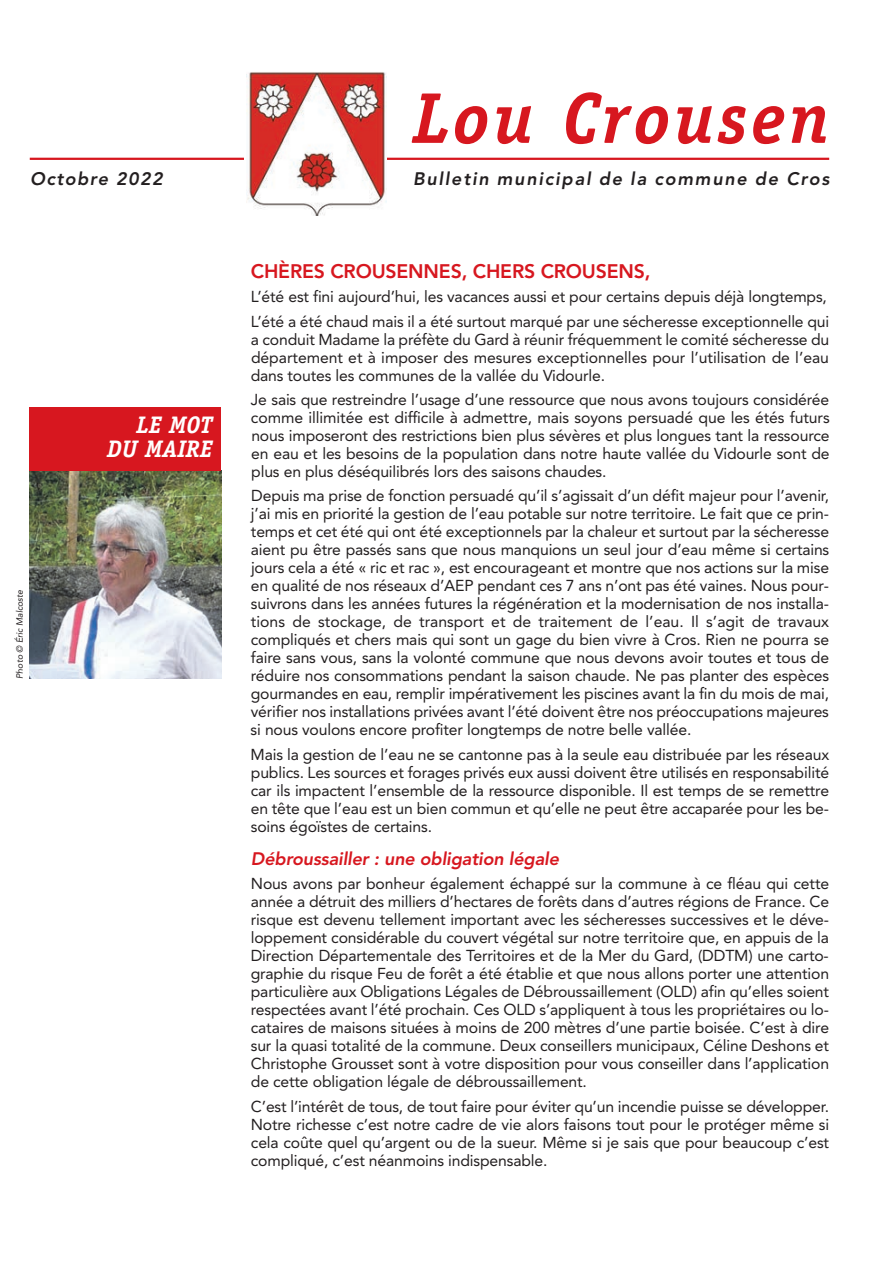
<style>
.page{position:relative;width:893px;height:1263px;background:#fff}
.page>*{position:absolute;margin:0;border:0;box-sizing:border-box;transform-origin:0 0}
.t1{font:italic 700 72px "Officina Serif";letter-spacing:.05em;color:#d7171f}
.t2{font:italic 700 24px/24px "Officina Serif";color:#fff;text-align:right}
.t3{font:800 19.5px "Avenir";letter-spacing:-.01em;color:#d7171f}
.t4{font:italic 800 18px "Avenir";letter-spacing:.095em;color:#231f20}
.t5{font:italic 800 18px "Avenir";letter-spacing:-.01em;color:#d7171f}
.t6{font:italic 800 18px "Avenir";letter-spacing:.075em;color:#231f20}
.t7{font:15.75px/18px "Avenir";letter-spacing:-.01em;color:#231f20;text-align:justify}
.t8{font:italic 9px "Avenir";letter-spacing:-.01em;color:#231f20}
</style>
<div class="page">
<hr style="left:30px;top:158px;width:799px;height:2px;background:#d7171f">
<img style="left:246px;top:72px;width:141px;height:144px">
<img style="left:30px;top:471px;width:191px;height:208px">
<div style="left:30px;top:407px;width:191px;height:64px;background:#d7171f"></div>
<h1 class="t1" style="left:413px;top:91px;width:418px">Lou Crousen</h1>
<p class="t6" style="left:30px;top:168px;width:134px">Octobre 2022</p>
<p class="t4" style="left:413px;top:168px;width:418px">Bulletin municipal de la commune de Cros</p>
<p class="t8" style="left:14px;top:679px;width:90px;rotate:-90deg">Photo © Éric Malcoste</p>
<h2 class="t2" style="left:107px;top:415px;width:107px">LE MOT<br>DU MAIRE</h2>
<p class="t3" style="left:251px;top:256px;width:401px">CHÈRES CROUSENNES, CHERS CROUSENS,</p>
<p class="t7" style="left:251px;top:284px;width:580px;line-height:24.5px">L’été est fini aujourd’hui, les vacances aussi et pour certains depuis déjà longtemps,<br>L’été a été chaud mais il a été surtout marqué par une sécheresse exceptionnelle qui</p>
<p class="t7" style="left:251px;top:330px;width:580px">a conduit Madame la préfète du Gard à réunir fréquemment le comité sécheresse du département et à imposer des mesures exceptionnelles pour l’utilisation de l’eau dans toutes les communes de la vallée du Vidourle.</p>
<p class="t7" style="left:251px;top:390px;width:580px">Je sais que restreindre l’usage d’une ressource que nous avons toujours considérée comme illimitée est difficile à admettre, mais soyons persuadé que les étés futurs nous imposeront des restrictions bien plus sévères et plus longues tant la ressource en eau et les besoins de la population dans notre haute vallée du Vidourle sont de plus en plus déséquilibrés lors des saisons chaudes.</p>
<p class="t7" style="left:251px;top:486px;width:580px">Depuis ma prise de fonction persuadé qu’il s’agissait d’un défit majeur pour l’avenir, j’ai mis en priorité la gestion de l’eau potable sur notre territoire. Le fait que ce prin&shy;temps et cet été qui ont été exceptionnels par la chaleur et surtout par la sécheresse aient pu être passés sans que nous manquions un seul jour d’eau même si certains jours cela a été « ric et rac », est encourageant et montre que nos actions sur la mise en qualité de nos réseaux d’AEP pendant ces 7 ans n’ont pas été vaines. Nous pour&shy;suivrons dans les années futures la régénération et la modernisation de nos installa&shy;tions de stockage, de transport et de traitement de l’eau. Il s’agit de travaux compliqués et chers mais qui sont un gage du bien vivre à Cros. Rien ne pourra se faire sans vous, sans la volonté commune que nous devons avoir toutes et tous de réduire nos consommations pendant la saison chaude. Ne pas planter des espèces gourmandes en eau, remplir impérativement les piscines avant la fin du mois de mai, vérifier nos installations privées avant l’été doivent être nos préoccupations majeures si nous voulons encore profiter longtemps de notre belle vallée.</p>
<p class="t7" style="left:251px;top:745px;width:580px">Mais la gestion de l’eau ne se cantonne pas à la seule eau distribuée par les réseaux publics. Les sources et forages privés eux aussi doivent être utilisés en responsabilité car ils impactent l’ensemble de la ressource disponible. Il est temps de se remettre en tête que l’eau est un bien commun et qu’elle ne peut être accaparée pour les be&shy;soins égoïstes de certains.</p>
<p class="t5" style="left:251px;top:848px;width:310px">Débroussailler : une obligation légale</p>
<p class="t7" style="left:251px;top:874px;width:580px">Nous avons par bonheur également échappé sur la commune à ce fléau qui cette année a détruit des milliers d’hectares de forêts dans d’autres régions de France. Ce risque est devenu tellement important avec les sécheresses successives et le déve&shy;loppement considérable du couvert végétal sur notre territoire que, en appuis de la Direction Départementale des Territoires et de la Mer du Gard, (DDTM) une carto&shy;graphie du risque Feu de forêt a été établie et que nous allons porter une attention particulière aux Obligations Légales de Débroussaillement (OLD) afin qu’elles soient respectées avant l’été prochain. Ces OLD s’appliquent à tous les propriétaires ou lo&shy;cataires de maisons situées à moins de 200 mètres d’une partie boisée. C’est à dire sur la quasi totalité de la commune. Deux conseillers municipaux, Céline Deshons et Christophe Grousset sont à votre disposition pour vous conseiller dans l’application de cette obligation légale de débroussaillement.</p>
<p class="t7" style="left:251px;top:1097px;width:580px">C’est l’intérêt de tous, de tout faire pour éviter qu’un incendie puisse se développer.<br>Notre richesse c’est notre cadre de vie alors faisons tout pour le protéger même si cela coûte quel qu’argent ou de la sueur. Même si je sais que pour beaucoup c’est compliqué, c’est néanmoins indispensable.</p>
</div>
